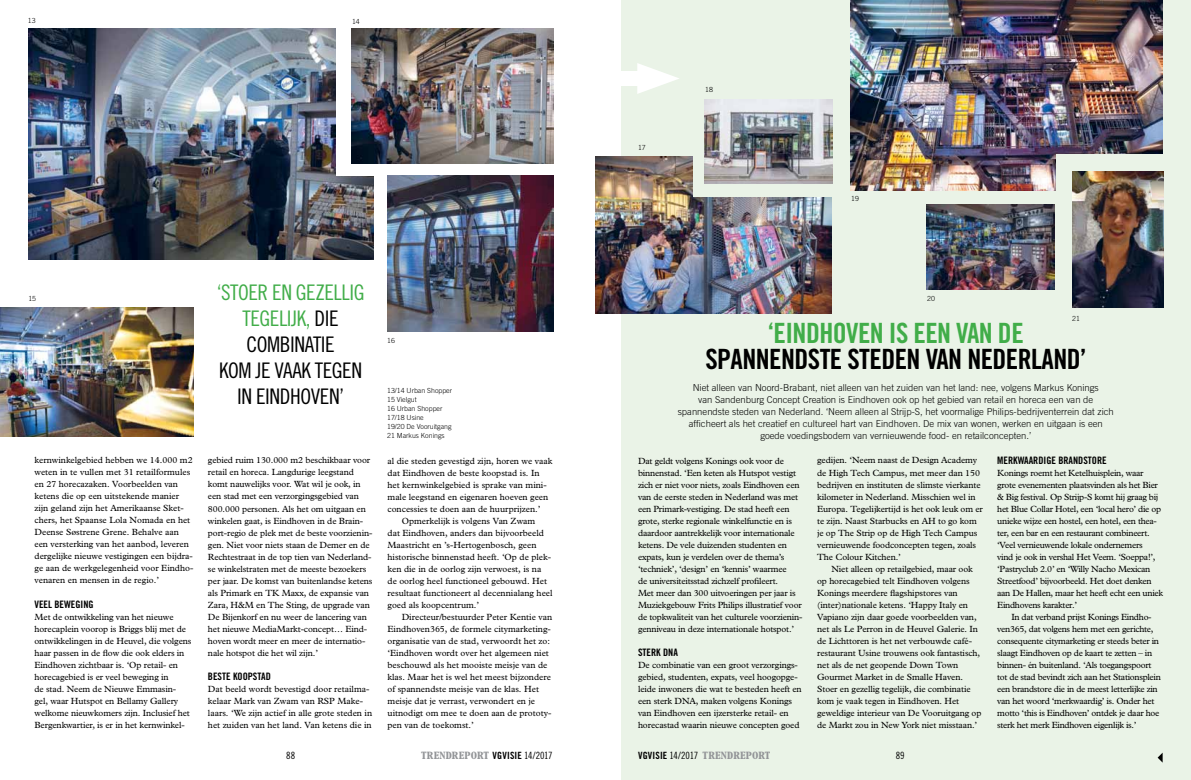
<style>
.page{position:relative;width:1191px;height:780px;background:#fff}
.page>*{position:absolute;margin:0;border:0;box-sizing:border-box;transform-origin:0 0}
.t1{font:27.9px "Trade Gothic Bold Cond Twenty";letter-spacing:-.02em;color:#000}
.t2{font:27.9px "Trade Gothic Bold Cond Twenty";letter-spacing:-.02em;color:#41ad49}
.t3{font:21.5px/26px "Trade Gothic Cond Eighteen";letter-spacing:-.02em;color:#000;text-align:center}
.t4{font:700 condensed 10.7px "M Plantin";letter-spacing:.015em;color:#939598}
.t5{font:10.2px "Trade Gothic Bold Cond Twenty";color:#000}
.t6{font:10px "Trade Gothic Cond Eighteen";color:#000}
.t7{font:300 9.5px/12px "Trade Gothic";color:#000;text-align:center}
.t8{font:9px/12px "M Plantin";letter-spacing:-.01em;color:#000}
.t9{font:9px/12px "M Plantin";letter-spacing:-.03em;color:#000}
.t10{font:300 7px/9px "Trade Gothic";color:#000}
.s1{color:#41ad49}
.s2{font-family:"Trade Gothic Bold Cond Twenty";font-weight:400;font-stretch:normal;font-size:10px;color:#000}
.s3{font-family:"Trade Gothic Cond Eighteen";font-weight:400;font-stretch:normal;font-size:10px;color:#000}
</style>
<div class="page">
<div style="left:621px;top:0;width:570px;height:780px;background:#eaf3e7"></div>
<img style="left:28px;top:28px;width:345px;height:231px">
<div style="left:336px;top:12px;width:217px;height:163px;background:#fff"></div>
<svg style="left:1157px;top:753px;width:5px;height:9px"></svg>
<img style="left:351px;top:28px;width:202px;height:135px">
<img style="left:387px;top:175px;width:167px;height:156px">
<div style="left:585px;top:71px;width:69px;height:15px;background:#fff"></div>
<svg style="left:637px;top:63px;width:42px;height:31px"></svg>
<img style="left:850px;top:0;width:312px;height:190px">
<img style="left:596px;top:156px;width:236px;height:158px">
<div style="left:1056px;top:154px;width:114px;height:81px;background:#eaf3e7"></div>
<img style="left:1072px;top:171px;width:92px;height:137px">
<div style="left:693px;top:115px;width:144px;height:81px;background:#eaf3e7"></div>
<img style="left:705px;top:99px;width:127px;height:85px">
<img style="left:926px;top:205px;width:128px;height:85px">
<img style="left:0;top:307px;width:194px;height:129px">
<p class="t10" style="left:28px;top:16px;width:9px">13</p>
<p class="t10" style="left:352px;top:16px;width:9px">14</p>
<p class="t10" style="left:28px;top:294px;width:9px">15</p>
<h2 class="t3" style="left:217px;top:279px;width:147px"><span class="s1">‘STOER EN GEZELLIG<br>TEGELIJK,</span> DIE<br>COMBINATIE<br>KOM JE VAAK TEGEN<br>IN EINDHOVEN’</h2>
<p class="t8" style="left:35px;top:454px;width:160px">kernwinkelgebied hebben we 14.000 m2 weten in te vullen met 31 retailformules en 27 horecazaken. Voorbeelden van ketens die op een uitstekende manier zijn geland zijn het Amerikaanse Sket&shy;chers, het Spaanse Lola Nomada en het Deense Søstrene Grene. Behalve aan een versterking van het aanbod, leveren dergelijke nieuwe vestigingen een bijdra&shy;ge aan de werkgelegenheid voor Eindho&shy;venaren en mensen in de regio.’</p>
<p class="t5" style="left:35px;top:598px;width:59px">VEEL BEWEGING</p>
<p class="t8" style="left:35px;top:610px;width:158px">Met de ontwikkeling van het nieuwe horecaplein voorop is Briggs blij met de ontwikkelingen in de Heuvel, die volgens haar passen in de flow die ook elders in Eindhoven zichtbaar is. ‘Op retail- en horecagebied is er veel beweging in<br>de stad. Neem de Nieuwe Emmasin&shy;gel, waar Hutspot en Bellamy Gallery welkome nieuwkomers zijn. Inclusief het Bergenkwartier, is er in het kernwinkel-</p>
<p class="t8" style="left:208px;top:454px;width:166px">gebied ruim 130.000 m2 beschikbaar voor retail en horeca. Langdurige leegstand komt nauwelijks voor. Wat wil je ook, in een stad met een verzorgingsgebied van 800.000 personen. Als het om uitgaan en winkelen gaat, is Eindhoven in de Brain&shy;port-regio de plek met de beste voorzienin&shy;gen. Niet voor niets staan de Demer en de Rechtestraat in de top tien van Nederland&shy;se winkelstraten met de meeste bezoekers per jaar. De komst van buitenlandse ketens als Primark en TK Maxx, de expansie van Zara, H&amp;M en The Sting, de upgrade van De Bijenkorf en nu weer de lancering van het nieuwe MediaMarkt-concept… Eind&shy;hoven wordt meer en meer de internatio&shy;nale hotspot die het wil zijn.’</p>
<p class="t5" style="left:208px;top:670px;width:63px">BESTE KOOPSTAD</p>
<p class="t8" style="left:208px;top:682px;width:166px">Dat beeld wordt bevestigd door retailma&shy;kelaar Mark van Zwam van RSP Make&shy;laars. ‘We zijn actief in alle grote steden in het zuiden van het land. Van ketens die in</p>
<p class="t10" style="left:387px;top:336px;width:9px">16</p>
<p class="t10" style="left:387px;top:385px;width:66px">13/14 Urban Shopper<br>15 Vielgut<br>16 Urban Shopper<br>17/18 Usine<br>19/20 De Vooruitgang<br>21 Markus Konings</p>
<p class="t8" style="left:387px;top:454px;width:166px">al die steden gevestigd zijn, horen we vaak</p>
<p class="t8" style="left:387px;top:466px;width:153px">dat Eindhoven de beste koopstad is. In</p>
<p class="t8" style="left:387px;top:478px;width:161px">het kernwinkelgebied is sprake van mini-</p>
<p class="t8" style="left:387px;top:490px;width:162px">male leegstand en eigenaren hoeven geen</p>
<p class="t8" style="left:387px;top:502px;width:154px">concessies te doen aan de huurprijzen.’</p>
<p class="t8" style="left:402px;top:514px;width:135px">Opmerkelijk is volgens Van Zwam</p>
<p class="t8" style="left:387px;top:526px;width:158px">dat Eindhoven, anders dan bijvoorbeeld</p>
<p class="t8" style="left:387px;top:538px;width:150px">Maastricht en ’s-Hertogenbosch, geen</p>
<p class="t8" style="left:387px;top:550px;width:165px">historische binnenstad heeft. ‘Op de plek-</p>
<p class="t8" style="left:387px;top:562px;width:155px">ken die in de oorlog zijn verwoest, is na</p>
<p class="t8" style="left:387px;top:574px;width:161px">de oorlog heel functioneel gebouwd. Het</p>
<p class="t8" style="left:387px;top:586px;width:166px">resultaat functioneert al decennialang heel</p>
<p class="t8" style="left:387px;top:598px;width:93px">goed als koopcentrum.’</p>
<p class="t8" style="left:402px;top:610px;width:152px">Directeur/bestuurder Peter Kentie van</p>
<p class="t8" style="left:387px;top:622px;width:165px">Eindhoven365, de formele citymarketing-</p>
<p class="t8" style="left:387px;top:634px;width:164px">organisatie van de stad, verwoordt het zo:</p>
<p class="t8" style="left:387px;top:646px;width:163px">‘Eindhoven wordt over het algemeen niet</p>
<p class="t8" style="left:387px;top:658px;width:161px">beschouwd als het mooiste meisje van de</p>
<p class="t8" style="left:387px;top:670px;width:165px">klas. Maar het is wel het meest bijzondere</p>
<p class="t8" style="left:387px;top:682px;width:153px">of spannendste meisje van de klas. Het</p>
<p class="t8" style="left:387px;top:694px;width:149px">meisje dat je verrast, verwondert en je</p>
<p class="t8" style="left:387px;top:706px;width:165px">uitnodigt om mee te doen aan de prototy-</p>
<p class="t8" style="left:387px;top:718px;width:88px">pen van de toekomst.’</p>
<p class="t10" style="left:638px;top:142px;width:9px">17</p>
<p class="t10" style="left:705px;top:85px;width:9px">18</p>
<p class="t10" style="left:851px;top:194px;width:9px">19</p>
<p class="t10" style="left:927px;top:294px;width:9px">20</p>
<p class="t10" style="left:1072px;top:313px;width:9px">21</p>
<h1 class="t2" style="left:768px;top:316px;width:257px">‘EINDHOVEN IS EEN VAN DE</h1>
<h1 class="t1" style="left:705px;top:342px;width:382px">SPANNENDSTE STEDEN VAN NEDERLAND’</h1>
<p class="t7" style="left:678px;top:382px;width:437px">Niet alleen van Noord-Brabant, niet alleen van het zuiden van het land: nee, volgens Markus Konings<br>van Sandenburg Concept Creation is Eindhoven ook op het gebied van retail en horeca een van de spannendste steden van Nederland. ‘Neem alleen al Strijp-S, het voormalige Philips-bedrijventerrein dat zich afficheert als het creatief en cultureel hart van Eindhoven. De mix van wonen, werken en uitgaan is een goede voedingsbodem van vernieuwende food- en retailconcepten.’</p>
<p class="t8" style="left:638px;top:454px;width:166px">Dat geldt volgens Konings ook voor de binnenstad. ‘Een keten als Hutspot vestigt zich er niet voor niets, zoals Eindhoven een van de eerste steden in Nederland was met een Primark-vestiging. De stad heeft een grote, sterke regionale winkelfunctie en is daardoor aantrekkelijk voor internationale ketens. De vele duizenden studenten en expats, kun je verdelen over de thema’s ‘techniek’, ‘design’ en ‘kennis’ waarmee<br>de universiteitsstad zichzelf profileert.<br>Met meer dan 300 uitvoeringen per jaar is Muziekgebouw Frits Philips illustratief voor de topkwaliteit van het culturele voorzienin&shy;genniveau in deze internationale hotspot.’</p>
<p class="t5" style="left:638px;top:646px;width:36px">STERK DNA</p>
<p class="t8" style="left:638px;top:658px;width:165px">De combinatie van een groot verzorgings&shy;gebied, studenten, expats, veel hoogopge&shy;leide inwoners die wat te besteden heeft en een sterk DNA, maken volgens Konings van Eindhoven een ijzersterke retail- en horecastad waarin nieuwe concepten goed</p>
<p class="t8" style="left:817px;top:454px;width:167px">gedijen. ‘Neem naast de Design Academy de High Tech Campus, met meer dan 150 bedrijven en instituten de slimste vierkante kilometer in Nederland. Misschien wel in Europa. Tegelijkertijd is het ook leuk om er te zijn. Naast Starbucks en AH to go kom je op The Strip op de High Tech Campus vernieuwende foodconcepten tegen, zoals The Colour Kitchen.’</p>
<p class="t8" style="left:817px;top:562px;width:166px;text-indent:14px">Niet alleen op retailgebied, maar ook op horecagebied telt Eindhoven volgens Konings meerdere flagshipstores van (inter)nationale ketens. ‘Happy Italy en Vapiano zijn daar goede voorbeelden van, net als Le Perron in de Heuvel Galerie. In de Lichttoren is het net verbouwde café&shy;restaurant Usine trouwens ook fantastisch, net als de net geopende Down Town Gourmet Market in de Smalle Haven.<br>Stoer en gezellig tegelijk, die combinatie kom je vaak tegen in Eindhoven. Het geweldige interieur van De Vooruitgang op de Markt zou in New York niet misstaan.’</p>
<p class="t5" style="left:997px;top:454px;width:111px">MERKWAARDIGE BRANDSTORE</p>
<p class="t9" style="left:997px;top:466px;width:167px">Konings roemt het Ketelhuisplein, waar grote evenementen plaatsvinden als het Bier &amp; Big festival. Op Strijp-S komt hij graag bij het Blue Collar Hotel, een ‘local hero’ die op unieke wijze een hostel, een hotel, een thea&shy;ter, een bar en een restaurant combineert. ‘Veel vernieuwende lokale ondernemers<br>vind je ook in vershal Het Veem. ‘Soeppa!’, ‘Pastryclub 2.0’ en ‘Willy Nacho Mexican Streetfood’ bijvoorbeeld. Het doet denken aan De Hallen, maar het heeft echt een uniek Eindhovens karakter.’</p>
<p class="t9" style="left:997px;top:610px;width:165px;text-indent:14px">In dat verband prijst Konings Eindho&shy;ven365, dat volgens hem met een gerichte, consequente citymarketing er steeds beter in slaagt Eindhoven op de kaart te zetten – in binnen- én buitenland. ‘Als toegangspoort tot de stad bevindt zich aan het Stationsplein een brandstore die in de meest letterlijke zin van het woord ‘merkwaardig’ is. Onder het motto ‘this is Eindhoven’ ontdek je daar hoe sterk het merk Eindhoven eigenlijk is.’</p>
<p class="t6" style="left:286px;top:749px;width:10px">88</p>
<p class="t4" style="left:421px;top:748px;width:133px">TRENDREPORT <span class="s2">VGVISIE</span> <span class="s3">14/2017</span></p>
<p class="t4" style="left:638px;top:748px;width:133px"><span class="s2">VGVISIE</span> <span class="s3">14/2017</span> TRENDREPORT</p>
<p class="t6" style="left:896px;top:749px;width:10px">89</p>
</div>
